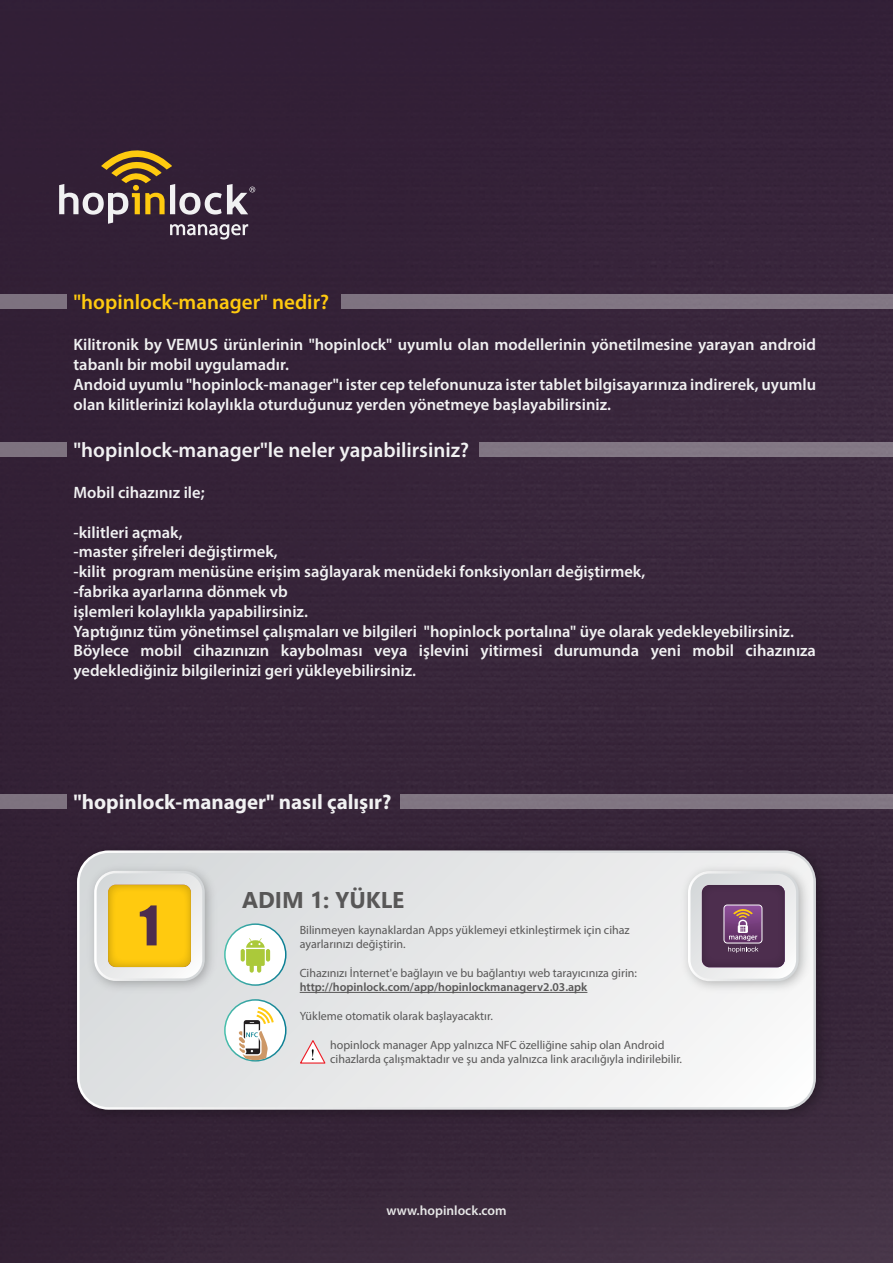
<style>
.page{position:relative;width:893px;height:1263px;background:#362338}
.page>*{position:absolute;margin:0;border:0;box-sizing:border-box;transform-origin:0 0}
.t1{font:50.55px "Impact";color:#4d2e4e}
.t2{font:700 22.8px "Nirmala UI";color:#585757}
.t3{font:600 21px "Myriad Pro";color:#f1f1f2}
.t4{font:700 21px "Myriad Pro";color:#f1f1f2}
.t5{font:600 21px "Myriad Pro";color:#ffca0f}
.t6{font:600 16.5px/19.8px "Myriad Pro";color:#f1f1f2}
.t7{font:600 13.5px "Myriad Pro";color:#e7e7e7}
.t8{font:12px/14.4px "Myriad Pro";color:#585757}
.t9{font:600 12px "Myriad Pro";color:#585757}
</style>
<div class="page">
<svg style="left:78px;top:852px;width:737px;height:256px;background:#e7e8e9"></svg>
<div style="left:77px;top:850px;width:739px;height:260px;border:3px solid #fff;border-radius:30px"></div>
<img style="left:83px;top:859px;width:139px;height:139px">
<div style="left:94px;top:871px;width:111px;height:110px;border:3px solid #fff;border-radius:20px"></div>
<svg style="left:95px;top:872px;width:109px;height:108px;background:#e4e5e6"></svg>
<svg style="left:108px;top:885px;width:83px;height:82px;background:#f9c50e"></svg>
<img style="left:677px;top:860px;width:139px;height:138px">
<div style="left:688px;top:871px;width:111px;height:110px;border:3px solid #fff;border-radius:20px"></div>
<svg style="left:689px;top:872px;width:108px;height:108px;background:#978497"></svg>
<hr style="left:300px;top:992px;width:287px;height:1px;background:#585757">
<div style="left:225px;top:924px;width:61px;height:61px;background:#fff;border-radius:50%"></div>
<div style="left:224px;top:923px;width:63px;height:63px;border:2px solid #fff;border-radius:50%"></div>
<svg style="left:241px;top:949px;width:4px;height:12px"></svg>
<hr style="left:266px;top:949px;width:4px;height:12px;background:#abc93a;border-radius:2px">
<svg style="left:246px;top:938px;width:19px;height:35px"></svg>
<div style="left:225px;top:1000px;width:61px;height:61px;background:#fff;border-radius:50%"></div>
<div style="left:224px;top:999px;width:63px;height:62px;border:2px solid #fff;border-radius:50%"></div>
<svg style="left:239px;top:1007px;width:35px;height:53px"></svg>
<svg style="left:299px;top:1039px;width:28px;height:25px"></svg>
<svg style="left:59px;top:150px;width:196px;height:90px"></svg>
<div style="left:0;top:294px;width:66px;height:15px;background:#7d727f"></div>
<div style="left:341px;top:294px;width:552px;height:15px;background:#807582"></div>
<div style="left:0;top:442px;width:66px;height:15px;background:#7d727f"></div>
<div style="left:479px;top:442px;width:414px;height:15px;background:#817784"></div>
<div style="left:0;top:794px;width:66px;height:15px;background:#7e737f"></div>
<div style="left:400px;top:794px;width:493px;height:15px;background:#807582"></div>
<p class="t5" style="left:74px;top:288px;width:257px">"hopinlock-manager" nedir?</p>
<p class="t6" style="left:74px;top:334px;width:744px">Kilitronik by VEMUS ürünlerinin "hopinlock" uyumlu olan modellerinin yönetilmesine yarayan android tabanlı bir mobil uygulamadır.<br>Andoid uyumlu "hopinlock-manager"ı ister cep telefonunuza ister tablet bilgisayarınıza indirerek, uyumlu olan kilitlerinizi kolaylıkla oturduğunuz yerden yönetmeye başlayabilirsiniz.</p>
<p class="t3" style="left:74px;top:436px;width:397px">"hopinlock-manager"le neler yapabilirsiniz?</p>
<p class="t6" style="left:74px;top:482px;width:133px">Mobil cihazınız ile;</p>
<p class="t6" style="left:74px;top:522px;width:744px">-kilitleri açmak,<br>-master şifreleri değiştirmek,<br>-kilit program menüsüne erişim sağlayarak menüdeki fonksiyonları değiştirmek,<br>-fabrika ayarlarına dönmek vb<br>işlemleri kolaylıkla yapabilirsiniz.<br>Yaptığınız tüm yönetimsel çalışmaları ve bilgileri "hopinlock portalına" üye olarak yedekleyebilirsiniz.<br>Böylece mobil cihazınızın kaybolması veya işlevini yitirmesi durumunda yeni mobil cihazınıza yedeklediğiniz bilgilerinizi geri yükleyebilirsiniz.</p>
<p class="t4" style="left:74px;top:788px;width:319px">"hopinlock-manager" nasıl çalışır?</p>
<h1 class="t1" style="left:139px;top:886px;width:21px">1</h1>
<h2 class="t2" style="left:242px;top:881px;width:164px">ADIM 1: YÜKLE</h2>
<p class="t8" style="left:300px;top:922px;width:332px">Bilinmeyen kaynaklardan Apps yüklemeyi etkinleştirmek için cihaz ayarlarınızı değiştirin.</p>
<p class="t8" style="left:300px;top:965px;width:339px">Cihazınızı İnternet'e bağlayın ve bu bağlantıyı web tarayıcınıza girin:</p>
<p class="t9" style="left:300px;top:979px;width:289px">http://hopinlock.com/app/hopinlockmanagerv2.03.apk</p>
<p class="t8" style="left:300px;top:1008px;width:195px">Yükleme otomatik olarak başlayacaktır.</p>
<p class="t8" style="left:330px;top:1037px;width:353px">hopinlock manager App yalnızca NFC özelliğine sahip olan Android cihazlarda çalışmaktadır ve şu anda yalnızca link aracılığıyla indirilebilir.</p>
<p class="t7" style="left:386px;top:1202px;width:122px">www.hopinlock.com</p>
</div>
